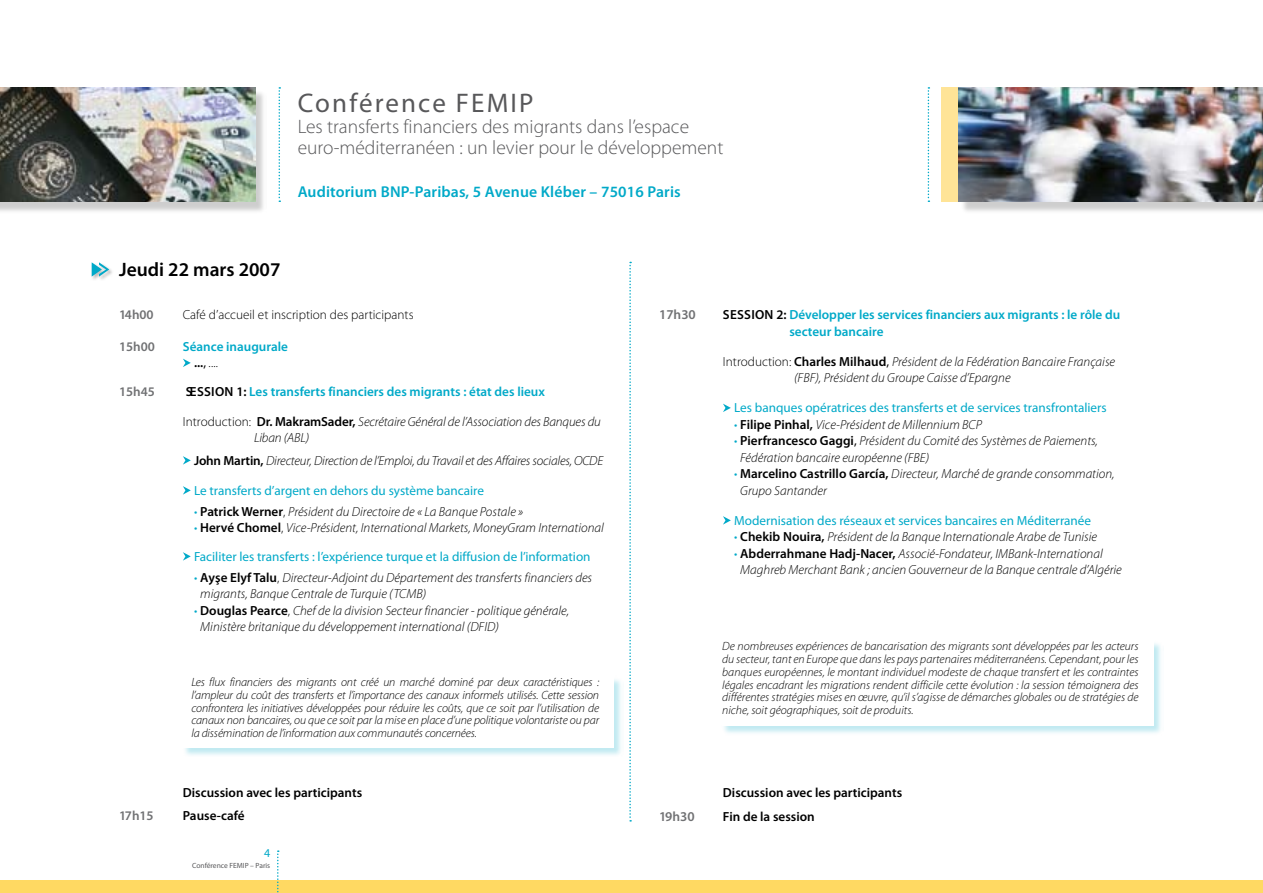
<style>
.page{position:relative;width:1263px;height:893px;background:#fff}
.page>*{position:absolute;margin:0;border:0;box-sizing:border-box;transform-origin:0 0}
.t1{font:27px "Myriad Pro";letter-spacing:.08em;color:#58585a}
.t2{font:300 19.5px/21px "Myriad Pro";color:#58585a}
.t3{font:600 19.5px "Myriad Pro";color:#000}
.t4{font:600 15.75px "Myriad Pro";letter-spacing:.01em;color:#00a9c8}
.t5{font:600 13.5px "Myriad Pro";color:#707173}
.t6{font:italic 300 13.2px/16.5px "Myriad Pro";color:#000}
.t7{font:13.2px/28.5px "Myriad Pro";color:#00a9c8}
.t8{font:600 13.2px/16.5px "Myriad Pro";color:#00a9c8}
.t9{font:600 13.2px "Myriad Pro";color:#000}
.t10{font:300 13.2px "Myriad Pro";color:#000}
.t11{font:600 13.2px "Myriad Pro";color:#707173}
.t12{font:italic 300 12px/12.8px "Myriad Pro";letter-spacing:-.01em;color:#000;text-align:justify}
.t13{font:7.5px "Myriad Pro";color:#58585a}
.s1{color:#000}
.s2{font-weight:400;color:#000}
.s3{font-weight:300;font-style:italic;color:#000}
.s4{font-style:normal}
.s5{font-weight:600;font-style:normal}
.s6{font-style:normal;color:#00a9c8}
.s7{font-weight:300}
.s8{font-weight:600;color:#000}
.s9{font-weight:300;color:#000}
.s10{font-weight:400;font-style:normal}
</style>
<div class="page">
<div style="left:0;top:880px;width:1263px;height:13px;background:#ffd962"></div>
<svg style="left:277px;top:850px;width:2px;height:43px"></svg>
<svg style="left:279px;top:87px;width:1px;height:115px"></svg>
<svg style="left:928px;top:87px;width:1px;height:115px"></svg>
<div style="left:941px;top:87px;width:322px;height:115px;background:#ffe497"></div>
<div style="left:181px;top:675px;width:443px;height:82px;background:#00a9c8;opacity:.25"></div>
<div style="left:183px;top:677px;width:431px;height:70px;background:#fff"></div>
<svg style="left:629px;top:262px;width:2px;height:560px"></svg>
<div style="left:721px;top:640px;width:442px;height:95px;background:#00a9c8;opacity:.25"></div>
<div style="left:722px;top:641px;width:431px;height:85px;background:#fff"></div>
<svg style="left:183px;top:359px;width:8px;height:8px"></svg>
<svg style="left:183px;top:456px;width:8px;height:9px"></svg>
<svg style="left:183px;top:486px;width:8px;height:9px"></svg>
<svg style="left:183px;top:552px;width:8px;height:9px"></svg>
<svg style="left:723px;top:404px;width:8px;height:8px"></svg>
<svg style="left:723px;top:516px;width:8px;height:9px"></svg>
<div style="left:91px;top:261px;width:23px;height:20px;background:#000;opacity:.25"></div>
<svg style="left:92px;top:262px;width:17px;height:15px"></svg>
<div style="left:959px;top:88px;width:304px;height:125px;background:#000;opacity:.2"></div>
<img style="left:958px;top:87px;width:305px;height:115px">
<div style="left:0;top:88px;width:267px;height:125px;background:#000;opacity:.2"></div>
<img style="left:0;top:87px;width:255px;height:115px">
<h1 class="t1" style="left:298px;top:86px;width:237px">Conférence FEMIP</h1>
<h2 class="t2" style="left:298px;top:116px;width:427px">Les transferts financiers des migrants dans l’espace euro-méditerranéen : un levier pour le développement</h2>
<p class="t4" style="left:298px;top:182px;width:385px">Auditorium BNP-Paribas, 5 Avenue Kléber – 75016 Paris</p>
<h2 class="t3" style="left:119px;top:257px;width:163px">Jeudi 22 mars 2007</h2>
<p class="t11" style="left:119px;top:306px;width:36px">14h00</p>
<p class="t10" style="left:183px;top:307px;width:232px">Café d’accueil et inscription des participants</p>
<p class="t11" style="left:119px;top:338px;width:37px">15h00</p>
<p class="t8" style="left:194px;top:338px;width:95px;text-indent:-11px">Séance inaugurale <span class="s1">...</span><span class="s2">,</span> <span class="s3">....</span></p>
<p class="t11" style="left:119px;top:383px;width:37px">15h45</p>
<p class="t8" style="left:186px;top:383px;width:361px"><span class="s1">Session 1:</span> Les transferts financiers des migrants : état des lieux</p>
<p class="t6" style="left:254px;top:413px;width:348px;text-indent:-71px"><span class="s4">Introduction:</span> <span class="s5">Dr. Makram Sader,</span> Secrétaire Général de l’Association des Banques du<br>Liban (ABL)</p>
<p class="t6" style="left:194px;top:452px;width:411px"><span class="s5">John Martin,</span> Directeur, Direction de l’Emploi, du Travail et des Affaires sociales, OCDE</p>
<p class="t7" style="left:194px;top:476px;width:291px">Le transferts d’argent en dehors du système bancaire</p>
<p class="t6" style="left:194px;top:503px;width:331px"><span class="s6">•</span> <span class="s5">Patrick Werner</span><span class="s4">,</span> Président du Directoire de « La Banque Postale »</p>
<p class="t7" style="left:194px;top:513px;width:411px"><span class="s7">•</span> <span class="s8">Hervé Chomel</span><span class="s9">,</span> <span class="s3">Vice-Président, International Markets, MoneyGram International<br></span>Faciliter les transferts : l’expérience turque et la diffusion de l’information</p>
<p class="t6" style="left:200px;top:569px;width:393px;text-indent:-6px"><span class="s6">•</span> <span class="s5">Aуşe Elyf Talu</span><span class="s4">,</span> Directeur-Adjoint du Département des transferts financiers des migrants, Banque Centrale de Turquie (TCMB)</p>
<p class="t6" style="left:200px;top:602px;width:370px;text-indent:-6px"><span class="s6">•</span> <span class="s5">Douglas Pearce</span><span class="s4">,</span> Chef de la division Secteur financier - politique générale,<br>Ministère britanique du développement international (DFID)</p>
<p class="t12" style="left:191px;top:676px;width:409px">Les flux financiers des migrants ont créé un marché dominé par deux caractéristiques : l’ampleur du coût des transferts et l’importance des canaux informels utilisés. Cette session confrontera les initiatives développées pour réduire les coûts, que ce soit par l’utilisation de canaux non bancaires, ou que ce soit par la mise en place d’une politique volontariste ou par la dissémination de l’information aux communautés concernées.</p>
<p class="t9" style="left:183px;top:784px;width:181px">Discussion avec les participants</p>
<p class="t11" style="left:119px;top:807px;width:36px">17h15</p>
<p class="t9" style="left:183px;top:807px;width:63px">Pause-café</p>
<p class="t13" style="left:192px;top:861px;width:80px">Conférence FEMIP – Paris</p>
<p class="t5" style="left:659px;top:306px;width:38px">17h30</p>
<p class="t8" style="left:789px;top:306px;width:332px;text-indent:-66px"><span class="s1">Session 2:</span> Développer les services financiers aux migrants : le rôle du secteur bancaire</p>
<p class="t6" style="left:794px;top:353px;width:323px;text-indent:-71px"><span class="s4">Introduction:</span> <span class="s5">Charles Milhaud</span><span class="s10">,</span> Président de la Fédération Bancaire Française (FBF), Président du Groupe Caisse d’Epargne</p>
<p class="t7" style="left:734px;top:393px;width:374px">Les banques opératrices des transferts et de services transfrontaliers</p>
<p class="t6" style="left:734px;top:416px;width:249px"><span class="s6">•</span> <span class="s5">Filipe Pinhal,</span> Vice-Président de Millennium BCP</p>
<p class="t6" style="left:740px;top:432px;width:359px;text-indent:-6px"><span class="s6">•</span> <span class="s5">Pierfrancesco Gaggi</span><span class="s10">,</span> Président du Comité des Systèmes de Paiements,<br>Fédération bancaire européenne (FBE)</p>
<p class="t6" style="left:740px;top:465px;width:376px;text-indent:-6px"><span class="s6">•</span> <span class="s5">Marcelino Castrillo García,</span> Directeur, Marché de grande consommation,<br>Grupo Santander</p>
<p class="t7" style="left:734px;top:506px;width:358px">Modernisation des réseaux et services bancaires en Méditerranée</p>
<p class="t6" style="left:734px;top:528px;width:364px"><span class="s6">•</span> <span class="s5">Chekib Nouira,</span> Président de la Banque Internationale Arabe de Tunisie</p>
<p class="t6" style="left:740px;top:545px;width:383px;text-indent:-6px"><span class="s6">•</span> <span class="s5">Abderrahmane Hadj-Nacer,</span> Associé-Fondateur, IMBank-International<br>Maghreb Merchant Bank ; ancien Gouverneur de la Banque centrale d’Algérie</p>
<p class="t12" style="left:722px;top:640px;width:418px">De nombreuses expériences de bancarisation des migrants sont développées par les acteurs du secteur, tant en Europe que dans les pays partenaires méditerranéens. Cependant, pour les banques européennes, le montant individuel modeste de chaque transfert et les contraintes légales encadrant les migrations rendent difficile cette évolution : la session témoignera des différentes stratégies mises en œuvre, qu’il s’agisse de démarches globales ou de stratégies de niche, soit géographiques, soit de produits.</p>
<p class="t9" style="left:723px;top:784px;width:181px">Discussion avec les participants</p>
<p class="t5" style="left:659px;top:808px;width:37px">19h30</p>
<p class="t9" style="left:723px;top:808px;width:93px">Fin de la session</p>
</div>
